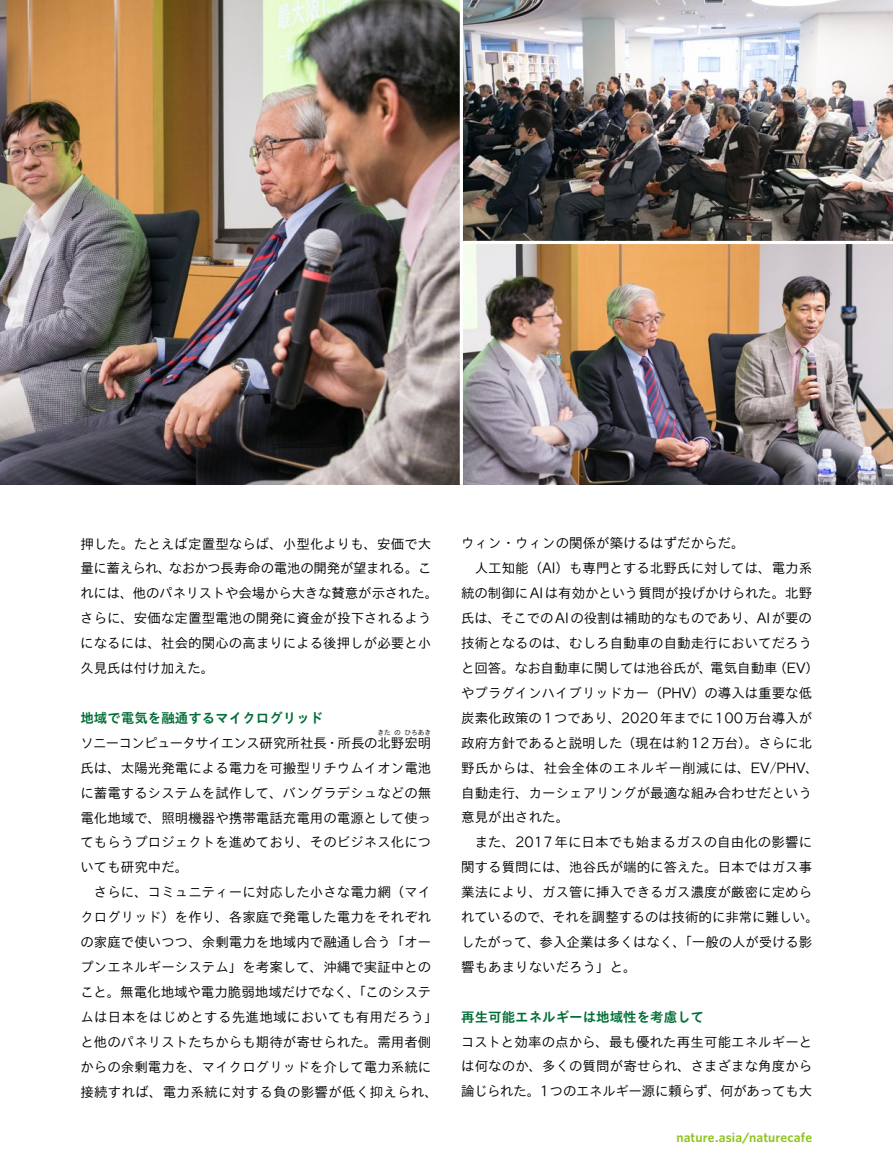
<style>
.page{position:relative;width:893px;height:1174px;background:#fff}
.page>*{position:absolute;margin:0;border:0;box-sizing:border-box;transform-origin:0 0}
.t1{font:13.5px/24.9px "TB Go Std L";color:#000;text-align:justify}
.t2{font:13.5px "TB Go Std B";color:#006e36}
.t3{font:13.5px "TB Go Std L";letter-spacing:.025em;color:#000}
.t4{font:13.5px "TB Go Std L";letter-spacing:-.055em;color:#000}
.t5{font:600 13.5px "Whitney";letter-spacing:.01em;color:#8fc31f}
.t6{font:6.75px "TB Go Std L";color:#000}
</style>
<div class="page">
<img style="left:0;top:0;width:893px;height:485px">
<hr style="left:460px;top:0;width:3px;height:485px;background:#fff">
<hr style="left:461px;top:241px;width:432px;height:3px;background:#fff">
<p class="t1" style="left:80px;top:530px;width:359px;text-align:left">押した。たとえば定置型ならば、小型化よりも、安価で大量に蓄えられ、なおかつ長寿命の電池の開発が望まれる。これには、他のパネリストや会場から大きな賛意が示された。さらに、安価な定置型電池の開発に資金が投下されるようになるには、社会的関心の高まりによる後押しが必要と小久見氏は付け加えた。</p>
<p class="t2" style="left:80px;top:706px;width:244px">地域で電気を融通するマイクログリッド</p>
<p class="t4" style="left:80px;top:731px;width:352px">ソニーコンピュータサイエンス研究所社長・所長の北野宏明</p>
<p class="t6" style="left:377px;top:727px;width:15px">きた</p>
<p class="t6" style="left:394px;top:727px;width:8px">の</p>
<p class="t6" style="left:404px;top:727px;width:28px">ひろあき</p>
<p class="t1" style="left:80px;top:754px;width:352px">氏は、太陽光発電による電力を可搬型リチウムイオン電池に蓄電するシステムを試作して、バングラデシュなどの無電化地域で、照明機器や携帯電話充電用の電源として使ってもらうプロジェクトを進めており、そのビジネス化についても研究中だ。</p>
<p class="t1" style="left:80px;top:879px;width:359px;text-align:center">さらに、コミュニティーに対応した小さな電力網（マイ<br>クログリッド）を作り、各家庭で発電した電力をそれぞれの家庭で使いつつ、余剰電力を地域内で融通し合う「オープンエネルギーシステム」を考案して、沖縄で実証中とのこと。無電化地域や電力脆弱地域だけでなく、「このシステムは日本をはじめとする先進地域においても有用だろう」と他のパネリストたちからも期待が寄せられた。需用者側からの余剰電力を、マイクログリッドを介して電力系統に接続すれば、電力系統に対する負の影響が低く抑えられ、</p>
<p class="t1" style="left:461px;top:530px;width:285px">ウィン・ウィンの関係が築けるはずだからだ。</p>
<p class="t1" style="left:475px;top:555px;width:339px">人工知能（AI）も専門とする北野氏に対しては、電力系</p>
<p class="t1" style="left:461px;top:580px;width:352px">統の制御にAIは有効かという質問が投げかけられた。北野</p>
<p class="t1" style="left:461px;top:605px;width:352px">氏は、そこでのAIの役割は補助的なものであり、AIが要の</p>
<p class="t1" style="left:461px;top:630px;width:352px">技術となるのは、むしろ自動車の自動走行においてだろう</p>
<p class="t1" style="left:461px;top:654px;width:359px">と回答。なお自動車に関しては池谷氏が、電気自動車（EV）</p>
<p class="t1" style="left:461px;top:679px;width:353px">やプラグインハイブリッドカー（PHV）の導入は重要な低</p>
<p class="t1" style="left:461px;top:704px;width:352px">炭素化政策の1つであり、2020年までに100万台導入が</p>
<p class="t1" style="left:461px;top:729px;width:352px">政府方針であると説明した（現在は約12万台）。さらに北</p>
<p class="t3" style="left:461px;top:756px;width:359px">野氏からは、社会全体のエネルギー削減には、EV/PHV、</p>
<p class="t1" style="left:461px;top:779px;width:352px">自動走行、カーシェアリングが最適な組み合わせだという</p>
<p class="t1" style="left:461px;top:804px;width:109px">意見が出された。</p>
<p class="t1" style="left:475px;top:829px;width:339px">また、2017年に日本でも始まるガスの自由化の影響に</p>
<p class="t1" style="left:461px;top:854px;width:352px">関する質問には、池谷氏が端的に答えた。日本ではガス事</p>
<p class="t1" style="left:461px;top:879px;width:352px">業法により、ガス管に挿入できるガス濃度が厳密に定めら</p>
<p class="t1" style="left:461px;top:903px;width:359px">れているので、それを調整するのは技術的に非常に難しい。</p>
<p class="t1" style="left:461px;top:928px;width:353px">したがって、参入企業は多くはなく、「一般の人が受ける影</p>
<p class="t1" style="left:461px;top:953px;width:177px">響もあまりないだろう」と。</p>
<p class="t2" style="left:461px;top:1005px;width:244px">再生可能エネルギーは地域性を考慮して</p>
<p class="t1" style="left:461px;top:1028px;width:353px">コストと効率の点から、最も優れた再生可能エネルギーとは何なのか、多くの質問が寄せられ、さまざまな角度から論じられた。1つのエネルギー源に頼らず、何があっても大</p>
<p class="t5" style="left:676px;top:1127px;width:137px">nature.asia/naturecafe</p>
</div>
